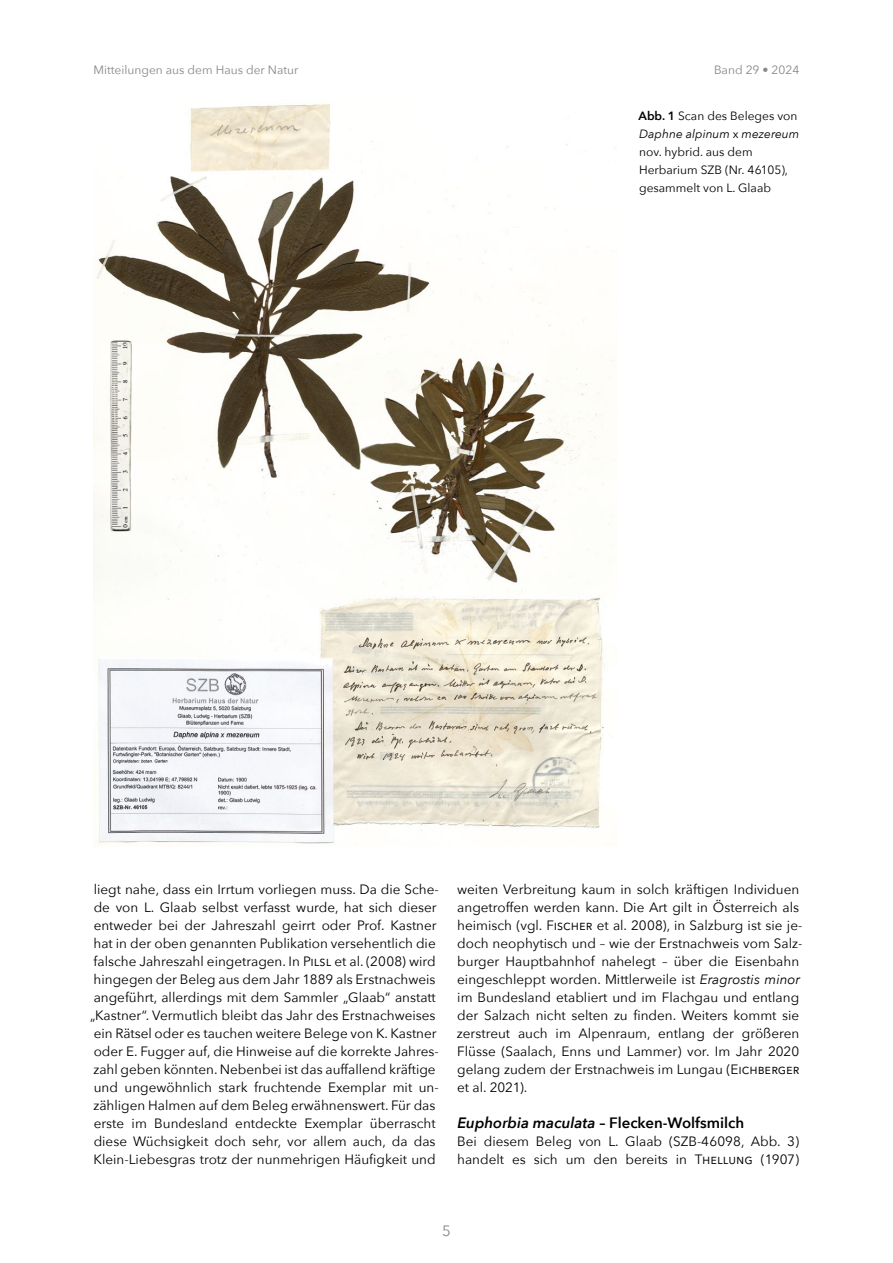
<style>
.page{position:relative;width:893px;height:1263px;background:#fff}
.page>*{position:absolute;margin:0;border:0;box-sizing:border-box;transform-origin:0 0}
.t1{font:600 15px "Avenir Next";color:#000}
.t2{font:15px "Avenir Next";color:#878787}
.t3{font:13.5px/18px "Avenir Next";color:#000}
.t4{font:12px/18px "Avenir Next";color:#000}
.t5{font:12px "Avenir Next";color:#878787}
.s1{font-weight:600}
.s2{font-style:italic}
</style>
<div class="page">
<img style="left:94px;top:104px;width:522px;height:742px">
<p class="t5" style="left:94px;top:60px;width:206px">Mitteilungen aus dem Haus der Natur</p>
<p class="t5" style="left:714px;top:60px;width:87px">Band 29 • 2024</p>
<p class="t4" style="left:639px;top:106px;width:162px"><span class="s1">Abb. 1</span> Scan des Beleges von<br><span class="s2">Daphne alpinum</span> x <span class="s2">mezereum </span>nov. hybrid. aus dem<br>Herbarium SZB (Nr. 46105), gesammelt von L. Glaab</p>
<p class="t3" style="left:90px;top:880px;width:350px">liegt nahe, dass ein Irrtum vorliegen muss. Da die Sche&shy;de von L. Glaab selbst verfasst wurde, hat sich dieser entweder bei der Jahreszahl geirrt oder Prof. Kastner hat in der oben genannten Publikation versehentlich die falsche Jahreszahl eingetragen. In Pilsl et al. (2008) wird hingegen der Beleg aus dem Jahr 1889 als Erstnachweis angeführt, allerdings mit dem Sammler „Glaab“ anstatt „Kastner“. Vermutlich bleibt das Jahr des Erstnachweises ein Rätsel oder es tauchen weitere Belege von K. Kastner oder E. Fugger auf, die Hinweise auf die korrekte Jahres&shy;zahl geben könnten. Nebenbei ist das auffallend kräftige und ungewöhnlich stark fruchtende Exemplar mit un&shy;zähligen Halmen auf dem Beleg erwähnenswert. Für das erste im Bundesland entdeckte Exemplar überrascht diese Wüchsigkeit doch sehr, vor allem auch, da das Klein-Liebesgras trotz der nunmehrigen Häufigkeit und</p>
<p class="t3" style="left:457px;top:880px;width:347px">weiten Verbreitung kaum in solch kräftigen Individuen angetroffen werden kann. Die Art gilt in Österreich als heimisch (vgl. Fischer et al. 2008), in Salzburg ist sie je&shy;doch neophytisch und – wie der Erstnachweis vom Salz&shy;burger Hauptbahnhof nahelegt – über die Eisenbahn eingeschleppt worden. Mittlerweile ist <span class="s2">Eragrostis minor </span>im Bundesland etabliert und im Flachgau und entlang der Salzach nicht selten zu finden. Weiters kommt sie zerstreut auch im Alpenraum, entlang der größeren Flüsse (Saalach, Enns und Lammer) vor. Im Jahr 2020 gelang zudem der Erstnachweis im Lungau (Eichberger et al. 2021).</p>
<p class="t1" style="left:457px;top:1110px;width:288px"><span class="s2">Euphorbia maculata</span> – Flecken-Wolfsmilch</p>
<p class="t3" style="left:457px;top:1132px;width:343px">Bei diesem Beleg von L. Glaab (SZB-46098, Abb. 3) handelt es sich um den bereits in Thellung (1907)</p>
<p class="t2" style="left:442px;top:1218px;width:10px">5</p>
</div>
